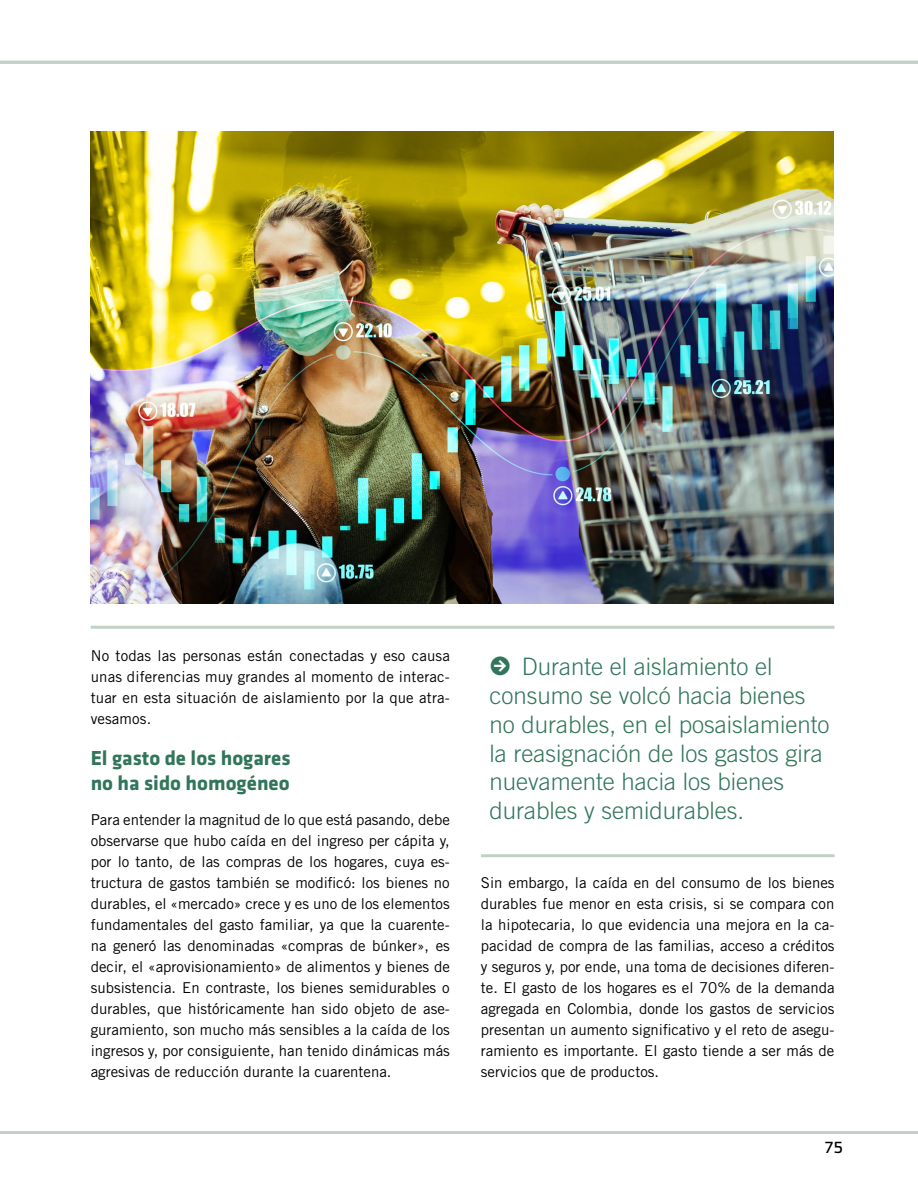
<style>
.page{position:relative;width:918px;height:1188px;background:#fff}
.page>*{position:absolute;margin:0;border:0;box-sizing:border-box;transform-origin:0 0}
.t1{font:300 24px/28.8px "Trade Gothic LT Std";color:#31765b}
.t2{font:700 21px/25.2px "Klavika";color:#31765b}
.t3{font:15px/21px "Trade Gothic LT Std";color:#000;text-align:justify}
.t4{font:15px "Collator";color:#000}
.s1{font-family:"Klavika Arrows";font-weight:500;font-size:27.45px}
</style>
<div class="page">
<hr style="left:0;top:1131px;width:918px;height:3px;background:#c0d2c8">
<hr style="left:0;top:61px;width:918px;height:3px;background:#c0d2c8">
<hr style="left:91px;top:626px;width:744px;height:3px;background:#c0d2c8">
<hr style="left:481px;top:854px;width:354px;height:3px;background:#c0d2c8">
<img style="left:91px;top:131px;width:743px;height:473px">
<p class="t3" style="left:91px;top:645px;width:361px">No todas las personas están conectadas y eso causa unas diferencias muy grandes al momento de interac&shy;tuar en esta situación de aislamiento por la que atra&shy;vesamos.</p>
<h2 class="t2" style="left:91px;top:746px;width:201px">El gasto de los hogares no ha sido homogéneo</h2>
<p class="t3" style="left:91px;top:809px;width:361px">Para entender la magnitud de lo que está pasando, debe observarse que hubo caída en del ingreso per cápita y, por lo tanto, de las compras de los hogares, cuya es&shy;tructura de gastos también se modificó: los bienes no durables, el «mercado» crece y es uno de los elementos fundamentales del gasto familiar, ya que la cuarente&shy;na generó las denominadas «compras de búnker», es decir, el «aprovisionamiento» de alimentos y bienes de subsistencia. En contraste, los bienes semidurables o durables, que históricamente han sido objeto de ase&shy;guramiento, son mucho más sensibles a la caída de los ingresos y, por consiguiente, han tenido dinámicas más agresivas de reducción durante la cuarentena.</p>
<h1 class="t1" style="left:489px;top:652px;width:342px"><span class="s1">R</span> Durante el aislamiento el consumo se volcó hacia bienes no durables, en el posaislamiento la reasignación de los gastos gira nuevamente hacia los bienes durables y semidurables.</h1>
<p class="t3" style="left:481px;top:872px;width:355px">Sin embargo, la caída en del consumo de los bienes durables fue menor en esta crisis, si se compara con la hipotecaria, lo que evidencia una mejora en la ca&shy;pacidad de compra de las familias, acceso a créditos y seguros y, por ende, una toma de decisiones diferen&shy;te. El gasto de los hogares es el 70% de la demanda agregada en Colombia, donde los gastos de servicios presentan un aumento significativo y el reto de asegu&shy;ramiento es importante. El gasto tiende a ser más de servicios que de productos.</p>
<p class="t4" style="left:824px;top:1139px;width:20px">75</p>
</div>
